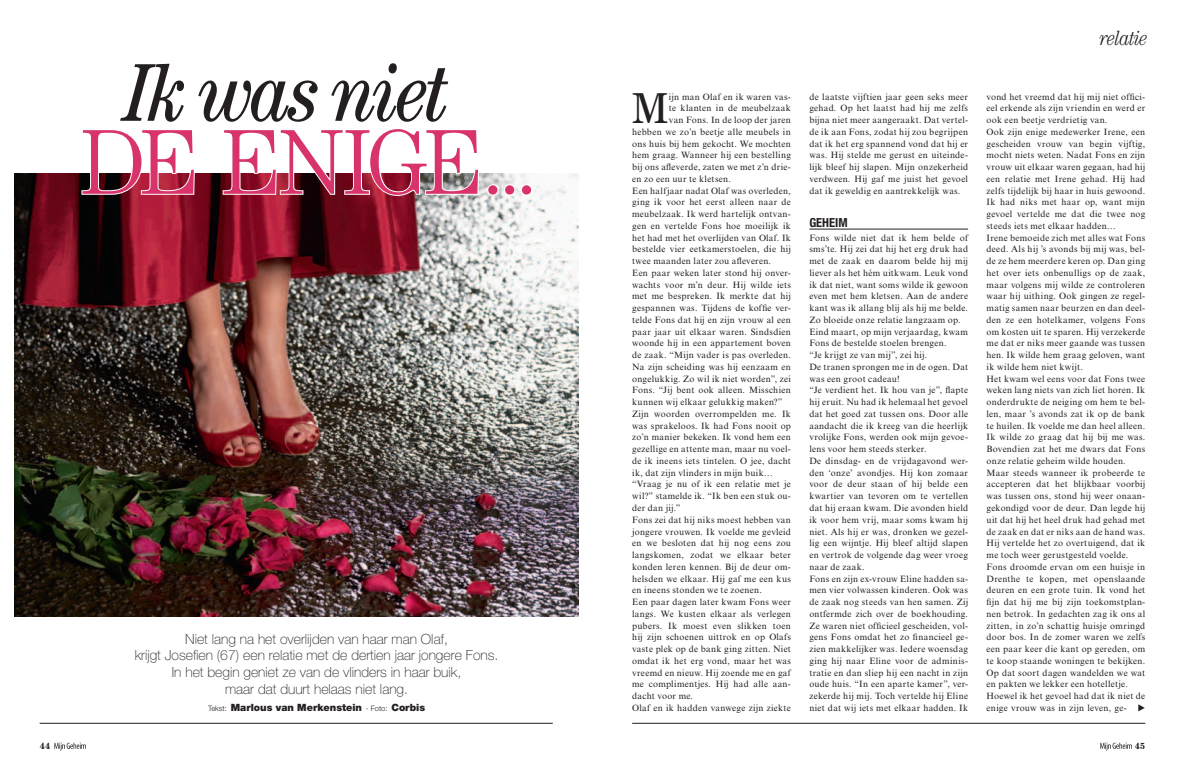
<style>
.page{position:relative;width:1185px;height:763px;background:#fff}
.page>*{position:absolute;margin:0;border:0;box-sizing:border-box;transform-origin:0 0}
.Heading_-_Cursive_bo{font:300 92.4px "Century Std";letter-spacing:-.06em;color:#d8336a}
.Heading_-_Cursive_to{font:italic condensed 82.1px "Century Std";letter-spacing:-.04em;color:#231f20}
.Bodytext_Drop_Caps{font:43.3px "Century Std";color:#231f20}
.t1{font:italic 300 condensed 20.7px "Century Std";letter-spacing:-.03em;color:#231f20}
.Intro{font:100 14px "Helvetica Neue LT Std";color:#231f20}
.Subhead{font:700 condensed 12.5px "Helvetica Neue LT Std";color:#231f20}
.Intro-2{font:900 10px "Helvetica Neue LT Std";color:#231f20}
.Bodytext{font:9.1px/11.8px "Times New Roman MT Std";letter-spacing:.03em;color:#231f20;text-align:justify}
.Bodytext_Drop_Caps-2{font:9.1px "Times New Roman MT Std";letter-spacing:.03em;color:#231f20}
.Bodytext-2{font:9.1px "European Pi Three";color:#231f20}
.t2{font:700 9px "Century Std";color:#231f20}
.s1{font-weight:300;font-size:7.5px}
</style>
<div class="page">
<img style="left:14px;top:173px;width:564px;height:444px">
<hr style="left:809px;top:229px;width:159px;height:1px;background:#231f20">
<svg style="left:80px;top:173px;width:116px;height:23px;background:#8e4956"></svg>
<img style="left:222px;top:173px;width:258px;height:24px">
<div style="left:487px;top:184px;width:12px;height:11px;border:2px solid #fff;border-radius:50%"></div>
<div style="left:504px;top:184px;width:11px;height:11px;border:2px solid #fff;border-radius:50%"></div>
<div style="left:521px;top:184px;width:11px;height:11px;border:2px solid #fff;border-radius:50%"></div>
<svg style="left:1100px;top:742px;width:32px;height:8px"></svg>
<svg style="left:54px;top:742px;width:32px;height:8px"></svg>
<hr style="left:632px;top:722px;width:513px;height:1px;background:#231f20">
<hr style="left:40px;top:722px;width:513px;height:1px;background:#231f20">
<p class="Heading_-_Cursive_to" style="left:125px;top:45px;width:326px">Ik was niet</p>
<p class="Heading_-_Cursive_bo" style="left:80px;top:109px;width:460px">DE ENIGE...</p>
<p class="Intro" style="left:185px;top:630px;width:264px">Niet lang na het overlijden van haar man Olaf,</p>
<p class="Intro" style="left:135px;top:647px;width:365px">krijgt Josefien (67) een relatie met de dertien jaar jongere Fons.</p>
<p class="Intro" style="left:172px;top:664px;width:291px">In het begin geniet ze van de vlinders in haar buik,</p>
<p class="Intro" style="left:225px;top:681px;width:184px">maar dat duurt helaas niet lang.</p>
<p class="Intro-2" style="left:208px;top:701px;width:219px"><span class="s1">Tekst:</span> Marlous van Merkenstein <span class="s1">- Foto:</span> Corbis</p>
<p class="t1" style="left:1100px;top:26px;width:49px">relatie</p>
<p class="Bodytext_Drop_Caps" style="left:632px;top:83px;width:38px">M</p>
<p class="Bodytext_Drop_Caps-2" style="left:669px;top:91px;width:124px">ijn man Olaf en ik waren vas-</p>
<p class="Bodytext_Drop_Caps-2" style="left:669px;top:103px;width:123px">te klanten in de meubelzaak</p>
<p class="Bodytext_Drop_Caps-2" style="left:669px;top:115px;width:123px">van Fons. In de loop der jaren</p>
<p class="Bodytext_Drop_Caps-2" style="left:632px;top:126px;width:160px">hebben we zo’n beetje alle meubels in</p>
<p class="Bodytext_Drop_Caps-2" style="left:632px;top:138px;width:160px">ons huis bij hem gekocht. We mochten</p>
<p class="Bodytext_Drop_Caps-2" style="left:632px;top:150px;width:160px">hem graag. Wanneer hij een bestelling</p>
<p class="Bodytext_Drop_Caps-2" style="left:632px;top:162px;width:160px">bij ons afleverde, zaten we met z’n drie-</p>
<p class="Bodytext_Drop_Caps-2" style="left:632px;top:173px;width:100px">ën zo een uur te kletsen.</p>
<p class="Bodytext" style="left:632px;top:185px;width:160px">Een halfjaar nadat Olaf was overleden, ging ik voor het eerst alleen naar de meubelzaak. Ik werd hartelijk ontvan&shy;gen en vertelde Fons hoe moeilijk ik het had met het overlijden van Olaf. Ik bestelde vier eetkamerstoelen, die hij twee maanden later zou afleveren.</p>
<p class="Bodytext" style="left:632px;top:267px;width:160px">Een paar weken later stond hij onver&shy;wachts voor m’n deur. Hij wilde iets met me bespreken. Ik merkte dat hij gespannen was. Tijdens de koffie ver&shy;telde Fons dat hij en zijn vrouw al een paar jaar uit elkaar waren. Sindsdien woonde hij in een appartement boven de zaak. “Mijn vader is pas overleden.<br>Na zijn scheiding was hij eenzaam en ongelukkig. Zo wil ik niet worden”, zei Fons. “Jij bent ook alleen. Misschien kunnen wij elkaar gelukkig maken?”</p>
<p class="Bodytext" style="left:632px;top:408px;width:160px">Zijn woorden overrompelden me. Ik was sprakeloos. Ik had Fons nooit op zo’n manier bekeken. Ik vond hem een gezellige en attente man, maar nu voel&shy;de ik ineens iets tintelen. O jee, dacht ik, dat zijn vlinders in mijn buik…</p>
<p class="Bodytext" style="left:632px;top:478px;width:160px">“Vraag je nu of ik een relatie met je wil?” stamelde ik. “Ik ben een stuk ou&shy;der dan jij.”</p>
<p class="Bodytext" style="left:632px;top:513px;width:160px">Fons zei dat hij niks moest hebben van jongere vrouwen. Ik voelde me gevleid en we besloten dat hij nog eens zou langskomen, zodat we elkaar beter konden leren kennen. Bij de deur om&shy;helsden we elkaar. Hij gaf me een kus en ineens stonden we te zoenen.</p>
<p class="Bodytext" style="left:632px;top:596px;width:160px">Een paar dagen later kwam Fons weer langs. We kusten elkaar als verlegen pubers. Ik moest even slikken toen hij zijn schoenen uittrok en op Olafs vaste plek op de bank ging zitten. Niet omdat ik het erg vond, maar het was vreemd en nieuw. Hij zoende me en gaf me complimentjes. Hij had alle aan&shy;dacht voor me.</p>
<p class="Bodytext" style="left:632px;top:701px;width:160px">Olaf en ik hadden vanwege zijn ziekte</p>
<p class="Bodytext" style="left:809px;top:90px;width:160px">de laatste vijftien jaar geen seks meer gehad. Op het laatst had hij me zelfs bijna niet meer aangeraakt. Dat vertel&shy;de ik aan Fons, zodat hij zou begrijpen dat ik het erg spannend vond dat hij er was. Hij stelde me gerust en uiteinde&shy;lijk bleef hij slapen. Mijn onzekerheid verdween. Hij gaf me juist het gevoel dat ik geweldig en aantrekkelijk was.</p>
<p class="Subhead" style="left:809px;top:215px;width:40px">GEHEIM</p>
<p class="Bodytext" style="left:809px;top:232px;width:160px">Fons wilde niet dat ik hem belde of sms’te. Hij zei dat hij het erg druk had met de zaak en daarom belde hij mij liever als het hém uitkwam. Leuk vond ik dat niet, want soms wilde ik gewoon even met hem kletsen. Aan de andere kant was ik allang blij als hij me belde.<br>Zo bloeide onze relatie langzaam op.</p>
<p class="Bodytext" style="left:809px;top:325px;width:160px">Eind maart, op mijn verjaardag, kwam<br>Fons de bestelde stoelen brengen.</p>
<p class="Bodytext" style="left:809px;top:349px;width:119px">“Je krijgt ze van mij”, zei hij.</p>
<p class="Bodytext" style="left:809px;top:361px;width:160px">De tranen sprongen me in de ogen. Dat was een groot cadeau!</p>
<p class="Bodytext" style="left:809px;top:384px;width:160px">“Je verdient het. Ik hou van je”, flapte hij eruit. Nu had ik helemaal het gevoel dat het goed zat tussen ons. Door alle aandacht die ik kreeg van die heerlijk vrolijke Fons, werden ook mijn gevoe&shy;lens voor hem steeds sterker.</p>
<p class="Bodytext" style="left:809px;top:455px;width:160px">De dinsdag- en de vrijdagavond wer&shy;den ‘onze’ avondjes. Hij kon zomaar voor de deur staan of hij belde een kwartier van tevoren om te vertellen dat hij eraan kwam. Die avonden hield ik voor hem vrij, maar soms kwam hij niet. Als hij er was, dronken we gezel&shy;lig een wijntje. Hij bleef altijd slapen en vertrok de volgende dag weer vroeg naar de zaak.</p>
<p class="Bodytext" style="left:809px;top:572px;width:160px">Fons en zijn ex-vrouw Eline hadden sa&shy;men vier volwassen kinderen. Ook was de zaak nog steeds van hen samen. Zij ontfermde zich over de boekhouding.<br>Ze waren niet officieel gescheiden, vol&shy;gens Fons omdat het zo financieel ge&shy;zien makkelijker was. Iedere woensdag ging hij naar Eline voor de adminis&shy;tratie en dan sliep hij een nacht in zijn oude huis. “In een aparte kamer”, ver&shy;zekerde hij mij. Toch vertelde hij Eline niet dat wij iets met elkaar hadden. Ik</p>
<p class="Bodytext" style="left:986px;top:90px;width:160px">vond het vreemd dat hij mij niet offici&shy;eel erkende als zijn vriendin en werd er ook een beetje verdrietig van.</p>
<p class="Bodytext" style="left:986px;top:126px;width:160px">Ook zijn enige medewerker Irene, een gescheiden vrouw van begin vijftig, mocht niets weten. Nadat Fons en zijn vrouw uit elkaar waren gegaan, had hij een relatie met Irene gehad. Hij had zelfs tijdelijk bij haar in huis gewoond.<br>Ik had niks met haar op, want mijn gevoel vertelde me dat die twee nog steeds iets met elkaar hadden…</p>
<p class="Bodytext" style="left:986px;top:232px;width:160px">Irene bemoeide zich met alles wat Fons deed. Als hij ’s avonds bij mij was, bel&shy;de ze hem meerdere keren op. Dan ging het over iets onbenulligs op de zaak, maar volgens mij wilde ze controleren waar hij uithing. Ook gingen ze regel&shy;matig samen naar beurzen en dan deel&shy;den ze een hotelkamer, volgens Fons om kosten uit te sparen. Hij verzekerde me dat er niks meer gaande was tussen hen. Ik wilde hem graag geloven, want ik wilde hem niet kwijt.</p>
<p class="Bodytext" style="left:986px;top:372px;width:160px">Het kwam wel eens voor dat Fons twee weken lang niets van zich liet horen. Ik onderdrukte de neiging om hem te bel&shy;len, maar ’s avonds zat ik op de bank te huilen. Ik voelde me dan heel alleen.<br>Ik wilde zo graag dat hij bij me was.<br>Bovendien zat het me dwars dat Fons onze relatie geheim wilde houden.</p>
<p class="Bodytext" style="left:986px;top:466px;width:160px">Maar steeds wanneer ik probeerde te accepteren dat het blijkbaar voorbij was tussen ons, stond hij weer onaan&shy;gekondigd voor de deur. Dan legde hij uit dat hij het heel druk had gehad met de zaak en dat er niks aan de hand was.<br>Hij vertelde het zo overtuigend, dat ik me toch weer gerustgesteld voelde.</p>
<p class="Bodytext" style="left:986px;top:560px;width:160px">Fons droomde ervan om een huisje in Drenthe te kopen, met openslaande deuren en een grote tuin. Ik vond het fijn dat hij me bij zijn toekomstplan&shy;nen betrok. In gedachten zag ik ons al zitten, in zo’n schattig huisje omringd door bos. In de zomer waren we zelfs een paar keer die kant op gereden, om te koop staande woningen te bekijken.<br>Op dat soort dagen wandelden we wat en pakten we lekker een hotelletje.</p>
<p class="Bodytext" style="left:986px;top:690px;width:160px">Hoewel ik het gevoel had dat ik niet de enige vrouw was in zijn leven, ge-</p>
<p class="Bodytext-2" style="left:1138px;top:701px;width:9px">E</p>
<p class="t2" style="left:40px;top:740px;width:12px">44</p>
<p class="t2" style="left:1135px;top:740px;width:12px">45</p>
</div>
